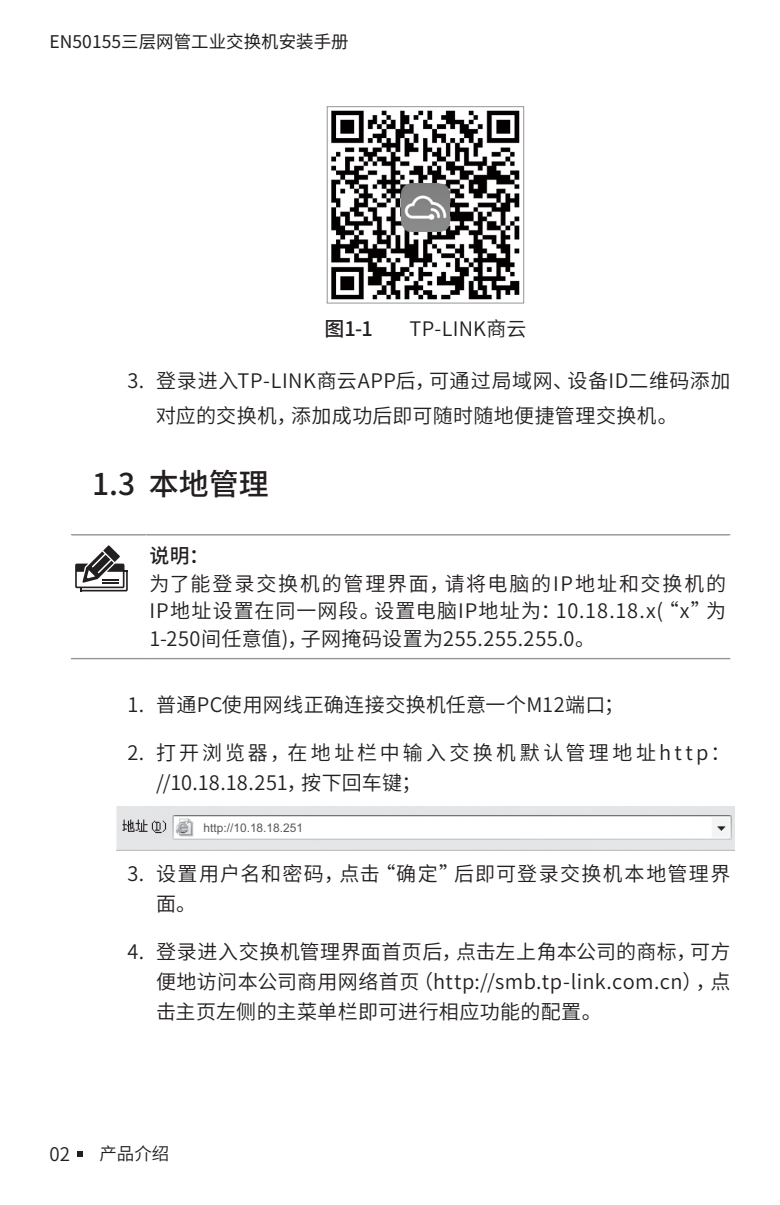
<style>
.page{position:relative;width:780px;height:1205px;background:#fff}
.page>*{position:absolute;margin:0;border:0;box-sizing:border-box;transform-origin:0 0}
.t1{font:500 30px "Source Han Sans CN";color:#231f20}
.注意{font:20px/27.5px "Source Han Sans CN";letter-spacing:.025em;color:#231f20;text-align:justify}
.注意-2{font:20px/30px "Source Han Sans CN";letter-spacing:.155em;color:#231f20}
.注意-3{font:20px/30px "Source Han Sans CN";letter-spacing:.065em;color:#231f20}
.注意-4{font:500 20px "Source Han Sans CN";color:#231f20}
.t2{font:18.75px "Source Han Sans CN";color:#231f20}
.t3{font:17.5px "Source Han Sans CN";color:#231f20}
.t4{font:17.5px "Source Han Sans CN";color:#231f20}
.t5{font:12px "Arial";color:#57585a}
</style>
<div class="page">
<svg style="left:78px;top:1151px;width:5px;height:6px"></svg>
<img style="left:331px;top:110px;width:189px;height:190px">
<img style="left:401px;top:184px;width:48px;height:48px">
<div style="left:327px;top:106px;width:197px;height:197px;border:1px solid #939598"></div>
<hr style="left:71px;top:534px;width:75px;height:1px;background:#939598">
<hr style="left:146px;top:534px;width:584px;height:1px;background:#939598">
<hr style="left:71px;top:658px;width:75px;height:1px;background:#939598">
<hr style="left:146px;top:658px;width:584px;height:1px;background:#939598">
<svg style="left:75px;top:545px;width:53px;height:46px"></svg>
<img style="left:116px;top:806px;width:618px;height:44px">
<img style="left:322px;top:821px;width:9px;height:14px">
<div style="left:202px;top:821px;width:120px;height:16px;background:#fff"></div>
<p class="t3" style="left:50px;top:31px;width:300px">EN50155三层网管工业交换机安装手册</p>
<p class="注意-4" style="left:324px;top:317px;width:50px">图1-1</p>
<p class="注意" style="left:409px;top:315px;width:118px">TP-LINK商云</p>
<p class="注意" style="left:156px;top:364px;width:576px;line-height:35px;text-indent:-28px">3. 登录进入TP-LINK商云APP后，可通过局域网、设备ID二维码添加对应的交换机，添加成功后即可随时随地便捷管理交换机。</p>
<p class="t1" style="left:92px;top:467px;width:178px">1.3 本地管理</p>
<p class="注意-4" style="left:150px;top:544px;width:61px">说明：</p>
<p class="注意" style="left:150px;top:570px;width:578px">为了能登录交换机的管理界面，请将电脑的IP地址和交换机的IP地址设置在同一网段。设置电脑IP地址为：10.18.18.x(“x”为1-250间任意值)，子网掩码设置为255.255.255.0。</p>
<p class="注意" style="left:128px;top:692px;width:498px">1. 普通PC使用网线正确连接交换机任意一个M12端口；</p>
<p class="注意-2" style="left:156px;top:738px;width:576px;text-indent:-28px">2. 打开浏览器，在地址栏中输入交换机默认管理地址http：//10.18.18.251，按下回车键；</p>
<p class="t5" style="left:203px;top:820px;width:101px">http://10.18.18.251</p>
<p class="注意-3" style="left:156px;top:859px;width:576px;text-indent:-28px">3. 设置用户名和密码，点击“确定”后即可登录交换机本地管理界面。</p>
<p class="注意" style="left:156px;top:937px;width:576px;line-height:30px;text-indent:-28px">4. 登录进入交换机管理界面首页后，点击左上角本公司的商标，可方便地访问本公司商用网络首页（http://smb.tp-link.com.cn），点击主页左侧的主菜单栏即可进行相应功能的配置。</p>
<p class="t2" style="left:50px;top:1144px;width:22px">02</p>
<p class="t4" style="left:99px;top:1144px;width:71px">产品介绍</p>
</div>
